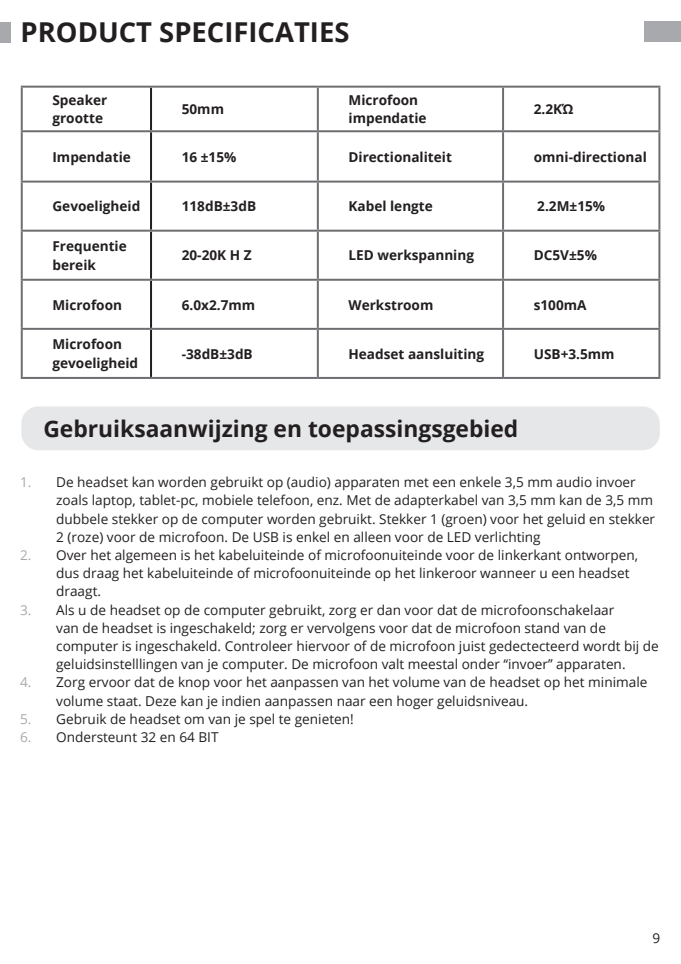
<style>
.page{position:relative;width:681px;height:964px;background:#fff}
.page>*{position:absolute;margin:0;border:0;box-sizing:border-box;transform-origin:0 0}
.t1{font:700 27.2px "Open Sans";color:#231f20}
.t2{font:700 22.8px "Open Sans";color:#231f20}
.t3{font:13.6px/18.4px "Open Sans";color:#231f20}
.t4{font:700 13.6px/18px "Open Sans";color:#231f20}
.s1{color:#a8a9ad}
</style>
<div class="page">
<div style="left:0;top:23px;width:10px;height:20px;background:#a8a9ad"></div>
<hr style="left:150px;top:88px;width:2px;height:42px;background:#231f20">
<hr style="left:150px;top:132px;width:2px;height:49px;background:#231f20">
<hr style="left:150px;top:183px;width:2px;height:47px;background:#231f20">
<hr style="left:150px;top:232px;width:2px;height:47px;background:#231f20">
<hr style="left:150px;top:281px;width:2px;height:47px;background:#231f20">
<hr style="left:150px;top:330px;width:2px;height:47px;background:#231f20">
<hr style="left:21px;top:86px;width:130px;height:2px;background:#6d6e71">
<hr style="left:21px;top:88px;width:2px;height:42px;background:#6d6e71">
<hr style="left:151px;top:86px;width:167px;height:2px;background:#6d6e71">
<hr style="left:318px;top:86px;width:185px;height:2px;background:#6d6e71">
<hr style="left:317px;top:88px;width:2px;height:42px;background:#6d6e71">
<hr style="left:503px;top:86px;width:157px;height:2px;background:#6d6e71">
<hr style="left:502px;top:88px;width:2px;height:42px;background:#6d6e71">
<hr style="left:658px;top:88px;width:2px;height:42px;background:#6d6e71">
<hr style="left:21px;top:130px;width:130px;height:2px;background:#6d6e71">
<hr style="left:21px;top:132px;width:2px;height:49px;background:#6d6e71">
<hr style="left:151px;top:130px;width:167px;height:2px;background:#6d6e71">
<hr style="left:318px;top:130px;width:185px;height:2px;background:#6d6e71">
<hr style="left:317px;top:132px;width:2px;height:49px;background:#6d6e71">
<hr style="left:503px;top:130px;width:157px;height:2px;background:#6d6e71">
<hr style="left:502px;top:132px;width:2px;height:49px;background:#6d6e71">
<hr style="left:658px;top:132px;width:2px;height:49px;background:#6d6e71">
<hr style="left:21px;top:181px;width:130px;height:2px;background:#6d6e71">
<hr style="left:21px;top:183px;width:2px;height:47px;background:#6d6e71">
<hr style="left:151px;top:181px;width:167px;height:2px;background:#6d6e71">
<hr style="left:318px;top:181px;width:185px;height:2px;background:#6d6e71">
<hr style="left:317px;top:183px;width:2px;height:47px;background:#6d6e71">
<hr style="left:503px;top:181px;width:157px;height:2px;background:#6d6e71">
<hr style="left:502px;top:183px;width:2px;height:47px;background:#6d6e71">
<hr style="left:658px;top:183px;width:2px;height:47px;background:#6d6e71">
<hr style="left:21px;top:230px;width:130px;height:2px;background:#6d6e71">
<hr style="left:21px;top:232px;width:2px;height:47px;background:#6d6e71">
<hr style="left:151px;top:230px;width:167px;height:2px;background:#6d6e71">
<hr style="left:318px;top:230px;width:185px;height:2px;background:#6d6e71">
<hr style="left:317px;top:232px;width:2px;height:47px;background:#6d6e71">
<hr style="left:503px;top:230px;width:157px;height:2px;background:#6d6e71">
<hr style="left:502px;top:232px;width:2px;height:47px;background:#6d6e71">
<hr style="left:658px;top:232px;width:2px;height:47px;background:#6d6e71">
<hr style="left:21px;top:279px;width:130px;height:2px;background:#6d6e71">
<hr style="left:21px;top:281px;width:2px;height:47px;background:#6d6e71">
<hr style="left:151px;top:279px;width:167px;height:2px;background:#6d6e71">
<hr style="left:318px;top:279px;width:185px;height:2px;background:#6d6e71">
<hr style="left:317px;top:281px;width:2px;height:47px;background:#6d6e71">
<hr style="left:503px;top:279px;width:157px;height:2px;background:#6d6e71">
<hr style="left:502px;top:281px;width:2px;height:47px;background:#6d6e71">
<hr style="left:658px;top:281px;width:2px;height:47px;background:#6d6e71">
<hr style="left:21px;top:328px;width:130px;height:2px;background:#6d6e71">
<hr style="left:21px;top:330px;width:2px;height:47px;background:#6d6e71">
<hr style="left:151px;top:328px;width:167px;height:2px;background:#6d6e71">
<hr style="left:318px;top:328px;width:185px;height:2px;background:#6d6e71">
<hr style="left:317px;top:330px;width:2px;height:47px;background:#6d6e71">
<hr style="left:503px;top:328px;width:157px;height:2px;background:#6d6e71">
<hr style="left:502px;top:330px;width:2px;height:47px;background:#6d6e71">
<hr style="left:658px;top:330px;width:2px;height:47px;background:#6d6e71">
<hr style="left:21px;top:377px;width:130px;height:2px;background:#6d6e71">
<hr style="left:151px;top:377px;width:167px;height:2px;background:#6d6e71">
<hr style="left:318px;top:377px;width:185px;height:2px;background:#6d6e71">
<hr style="left:503px;top:377px;width:157px;height:2px;background:#6d6e71">
<div style="left:21px;top:406px;width:638px;height:44px;background:#e6e7e9;border-radius:17px"></div>
<div style="left:644px;top:21px;width:36px;height:20px;background:#a8a9ad"></div>
<h1 class="t1" style="left:21px;top:21px;width:330px">PRODUCT SPECIFICATIES</h1>
<p class="t4" style="left:52px;top:92px;width:56px">Speaker grootte</p>
<p class="t4" style="left:182px;top:102px;width:44px">50mm</p>
<p class="t4" style="left:348px;top:92px;width:79px">Microfoon impendatie</p>
<p class="t4" style="left:533px;top:100px;width:41px">2.2KΏ</p>
<p class="t4" style="left:52px;top:149px;width:80px">Impendatie</p>
<p class="t4" style="left:182px;top:149px;width:56px">16 ±15%</p>
<p class="t4" style="left:348px;top:149px;width:105px">Directionaliteit</p>
<p class="t4" style="left:533px;top:149px;width:114px">omni-directional</p>
<p class="t4" style="left:52px;top:199px;width:89px">Gevoeligheid</p>
<p class="t4" style="left:182px;top:199px;width:76px">118dB±3dB</p>
<p class="t4" style="left:348px;top:199px;width:86px">Kabel lengte</p>
<p class="t4" style="left:537px;top:199px;width:69px">2.2M±15%</p>
<p class="t4" style="left:52px;top:238px;width:76px">Frequentie bereik</p>
<p class="t4" style="left:182px;top:248px;width:71px">20-20K H Z</p>
<p class="t4" style="left:348px;top:248px;width:127px">LED werkspanning</p>
<p class="t4" style="left:533px;top:248px;width:65px">DC5V±5%</p>
<p class="t4" style="left:52px;top:297px;width:71px">Microfoon</p>
<p class="t4" style="left:182px;top:297px;width:75px">6.0x2.7mm</p>
<p class="t4" style="left:348px;top:297px;width:86px">Werkstroom</p>
<p class="t4" style="left:533px;top:297px;width:54px">s100mA</p>
<p class="t4" style="left:52px;top:337px;width:87px">Microfoon gevoeligheid</p>
<p class="t4" style="left:182px;top:346px;width:72px">-38dB±3dB</p>
<p class="t4" style="left:348px;top:346px;width:137px">Headset aansluiting</p>
<p class="t4" style="left:533px;top:346px;width:82px">USB+3.5mm</p>
<h2 class="t2" style="left:43px;top:420px;width:476px">Gebruiksaanwijzing en toepassingsgebied</h2>
<p class="t3" style="left:56px;top:474px;width:600px;text-indent:-36px"><span class="s1">1.</span> De headset kan worden gebruikt op (audio) apparaten met een enkele 3,5 mm audio invoer zoals laptop, tablet-pc, mobiele telefoon, enz. Met de adapterkabel van 3,5 mm kan de 3,5 mm dubbele stekker op de computer worden gebruikt. Stekker 1 (groen) voor het geluid en stekker 2 (roze) voor de microfoon. De USB is enkel en alleen voor de LED verlichting</p>
<p class="t3" style="left:56px;top:547px;width:583px;text-indent:-36px"><span class="s1">2.</span> Over het algemeen is het kabeluiteinde of microfoonuiteinde voor de linkerkant ontworpen, dus draag het kabeluiteinde of microfoonuiteinde op het linkeroor wanneer u een headset draagt.</p>
<p class="t3" style="left:56px;top:602px;width:604px;text-indent:-36px"><span class="s1">3.</span> Als u de headset op de computer gebruikt, zorg er dan voor dat de microfoonschakelaar<br>van de headset is ingeschakeld; zorg er vervolgens voor dat de microfoon stand van de computer is ingeschakeld. Controleer hiervoor of de microfoon juist gedectecteerd wordt bij de geluidsinstelllingen van je computer. De microfoon valt meestal onder ‘‘invoer’’ apparaten.</p>
<p class="t3" style="left:56px;top:675px;width:592px;text-indent:-36px"><span class="s1">4.</span> Zorg ervoor dat de knop voor het aanpassen van het volume van de headset op het minimale volume staat. Deze kan je indien aanpassen naar een hoger geluidsniveau.</p>
<p class="t3" style="left:20px;top:711px;width:335px"><span class="s1">5.</span> Gebruik de headset om van je spel te genieten!</p>
<p class="t3" style="left:20px;top:729px;width:200px"><span class="s1">6.</span> Ondersteunt 32 en 64 BIT</p>
<p class="t3" style="left:652px;top:930px;width:9px">9</p>
</div>
